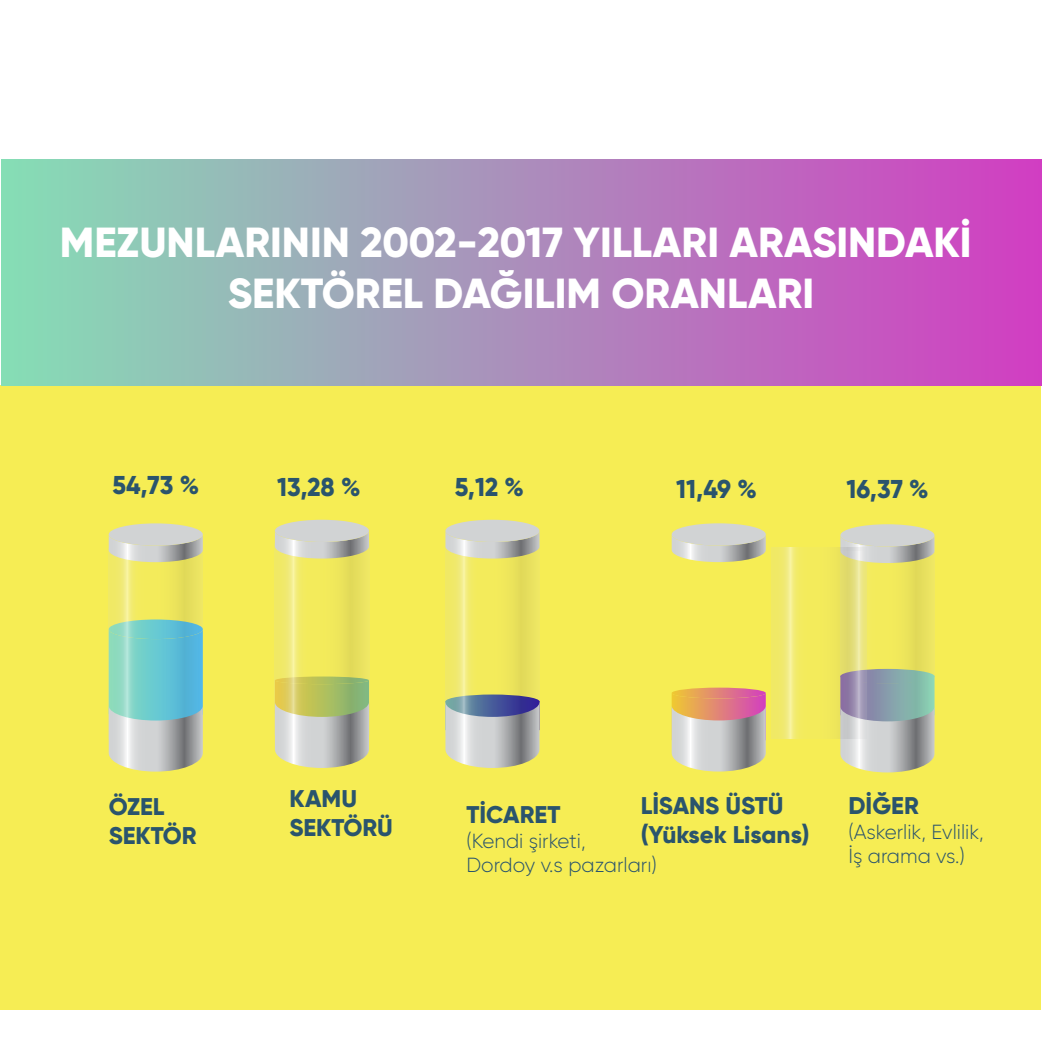
<style>
.page{position:relative;width:1042px;height:1042px;background:#fff}
.page>*{position:absolute;margin:0;border:0;box-sizing:border-box;transform-origin:0 0}
.t1{font:800 42px/50.4px "Gilroy";color:#fff;text-align:center}
.t2{font:800 25.72px "Gilroy";color:#2a546d;scale:.96 1}
.t3{font:800 24.15px/29.1px "Gilroy";color:#2a546d}
.t4{font:300 20.47px/24.5px "Gilroy";color:#2a546d}
</style>
<div class="page">
<div style="left:0;top:385px;width:1041px;height:624px;background:#f6ed54"></div>
<svg style="left:109px;top:523px;width:94px;height:25px;background:#d1d2c1"></svg>
<svg style="left:109px;top:739px;width:94px;height:32px;background:#c4c4b4"></svg>
<svg style="left:109px;top:548px;width:94px;height:191px"></svg>
<svg style="left:672px;top:523px;width:94px;height:39px;background:#ceceba"></svg>
<svg style="left:672px;top:687px;width:94px;height:84px;background:#cdaea1"></svg>
<svg style="left:840px;top:524px;width:94px;height:27px;background:#cfd0c0"></svg>
<svg style="left:840px;top:742px;width:94px;height:30px;background:#c5c5b3"></svg>
<svg style="left:772px;top:548px;width:94px;height:190px"></svg>
<svg style="left:840px;top:551px;width:94px;height:191px"></svg>
<svg style="left:275px;top:520px;width:94px;height:24px;background:#d1d2c4"></svg>
<svg style="left:275px;top:734px;width:94px;height:34px;background:#c4c5b4"></svg>
<svg style="left:275px;top:544px;width:94px;height:190px"></svg>
<svg style="left:445px;top:520px;width:94px;height:25px;background:#d0d1c3"></svg>
<svg style="left:445px;top:736px;width:94px;height:32px;background:#c5c5b3"></svg>
<svg style="left:445px;top:545px;width:94px;height:191px"></svg>
<div style="left:1px;top:160px;width:1041px;height:226px;background:linear-gradient(to right,#85deb5,#d13dc2)"></div>
<h1 class="t1" style="left:60px;top:217px;width:913px">MEZUNLARININ 2002-2017 YILLARI ARASINDAKİ<br>SEKTÖREL DAĞILIM ORANLARI</h1>
<p class="t2" style="left:112px;top:469px;width:92px">54,73 %</p>
<p class="t2" style="left:277px;top:471px;width:88px">13,28 %</p>
<p class="t2" style="left:455px;top:471px;width:74px">5,12 %</p>
<p class="t2" style="left:676px;top:473px;width:85px">11,49 %</p>
<p class="t2" style="left:846px;top:473px;width:87px">16,37 %</p>
<p class="t3" style="left:109px;top:792px;width:89px">ÖZEL<br>SEKTÖR</p>
<p class="t3" style="left:289px;top:783px;width:105px">KAMU<br>SEKTÖRÜ</p>
<p class="t3" style="left:641px;top:791px;width:170px">LİSANS ÜSTÜ (Yüksek Lisans)</p>
<p class="t3" style="left:848px;top:791px;width:72px">DİĞER</p>
<p class="t3" style="left:466px;top:800px;width:96px">TİCARET</p>
<p class="t4" style="left:466px;top:828px;width:192px">(Kendi şirketi,<br>Dordoy v.s pazarları)</p>
<p class="t4" style="left:848px;top:819px;width:137px">(Askerlik, Evlilik,<br>İş arama vs.)</p>
</div>
